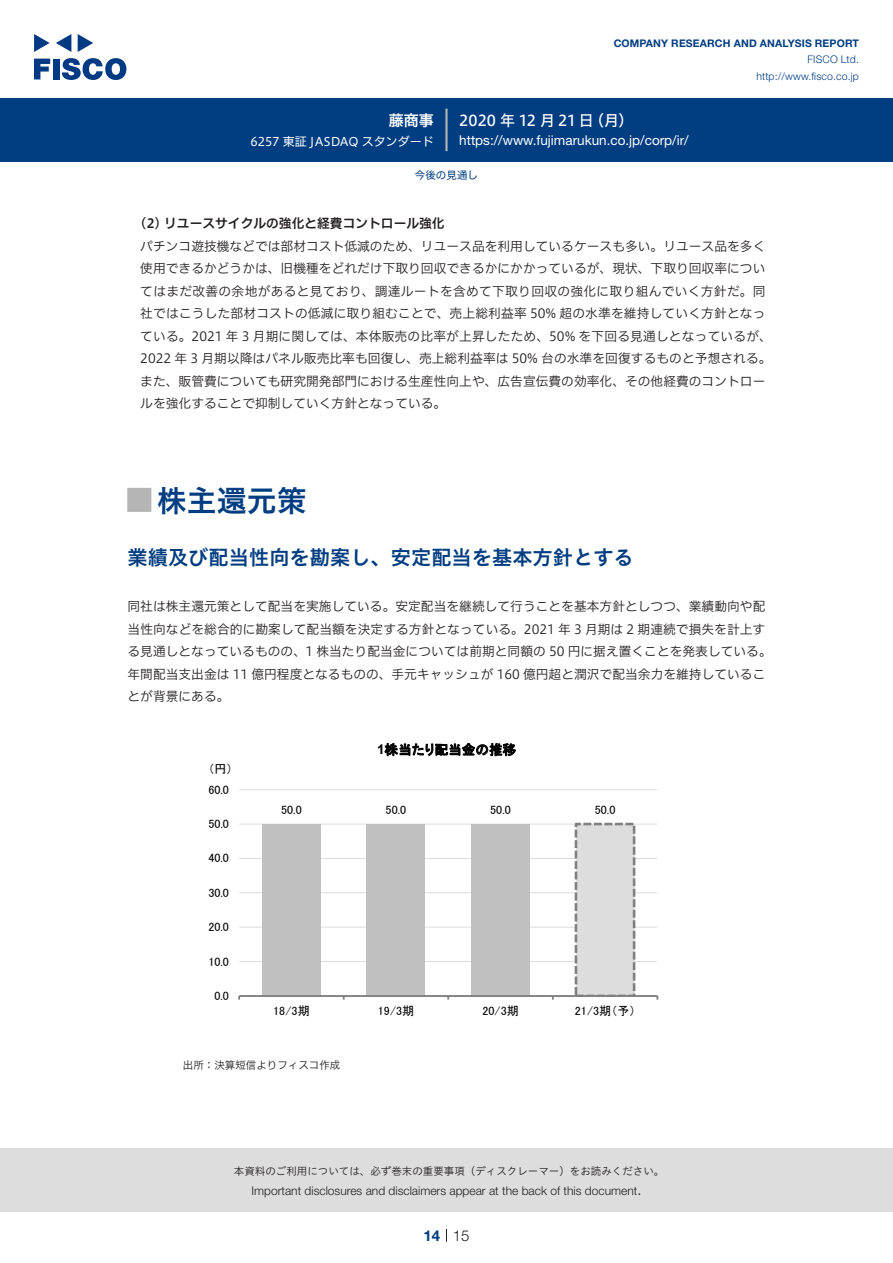
<style>
.page{position:relative;width:893px;height:1263px;background:#fff}
.page>*{position:absolute;margin:0;border:0;box-sizing:border-box;transform-origin:0 0}
.t1{font:30px "Hiragino UD Sans Std N W6";color:#003d81}
.t2{font:700 24px "Koz Go Pro";color:#b5b5b6}
.t3{font:20.25px "Hiragino UD Sans Std W6";color:#003d81}
.t4{font:15px "Hiragino UD Sans F Std N W5";letter-spacing:.005em;color:#fff}
.t5{font:300 15px "Helvetica Neue LT Std";color:#231f20}
.t6{font:15px "Hiragino UD Sans F Std N W6";color:#fff}
.t7{font:700 15px "Helvetica Neue LT Std";color:#003d81}
.t8{font:13.5px "Helvetica Neue LT Std";color:#fff}
.t9{font:13.5px "MS P Gothic";letter-spacing:.01em;color:#000}
.t10{font:12.75px/22.5px "Hiragino UD Sans F Std N W3";color:#231f20}
.t11{font:12.75px "Hiragino UD Sans F Std N W6";color:#231f20}
.t12{font:12.15px "MS P Gothic";color:#000}
.t13{font:12px "MS P Gothic";letter-spacing:.005em;color:#000}
.t14{font:300 12px "Helvetica Neue LT Std";color:#231f20}
.t15{font:12px "Hiragino UD Sans F Std N W4";color:#fff}
.t16{font:10.5px "Hiragino UD Sans Std W3";color:#231f20}
.t17{font:700 10.5px "Helvetica Neue LT Std";letter-spacing:.015em;color:#003d81}
.t18{font:300 10.5px/16.5px "Helvetica Neue LT Std";letter-spacing:.015em;color:#003d81;text-align:right}
.t19{font:10.5px "Hiragino UD Sans F Std N W3";color:#231f20}
.t20{font:10.5px "Hiragino UD Sans F Std N W4";color:#003d81}
.s1{font-family:"Arial";font-weight:700}
</style>
<div class="page">
<div style="left:0;top:1148px;width:893px;height:64px;background:#ddd"></div>
<svg style="left:34px;top:59px;width:16px;height:20px"></svg>
<div style="left:53px;top:59px;width:6px;height:20px;background:#003a83"></div>
<svg style="left:62px;top:58px;width:64px;height:22px"></svg>
<svg style="left:34px;top:34px;width:16px;height:18px"></svg>
<svg style="left:78px;top:34px;width:15px;height:18px"></svg>
<svg style="left:56px;top:34px;width:15px;height:18px"></svg>
<div style="left:0;top:98px;width:893px;height:64px;background:#003d81"></div>
<hr style="left:445px;top:109px;width:3px;height:42px;background:#b5b5b6">
<svg style="left:446px;top:1229px;width:1px;height:13px"></svg>
<hr style="left:239px;top:961px;width:418px;height:1px;background:#ddd">
<hr style="left:239px;top:927px;width:418px;height:1px;background:#ddd">
<hr style="left:239px;top:892px;width:418px;height:1px;background:#ddd">
<hr style="left:239px;top:858px;width:418px;height:1px;background:#ddd">
<hr style="left:239px;top:824px;width:418px;height:1px;background:#ddd">
<hr style="left:239px;top:789px;width:418px;height:1px;background:#ddd">
<div style="left:262px;top:824px;width:58px;height:172px;background:#c0c0c0"></div>
<div style="left:367px;top:824px;width:58px;height:172px;background:#c0c0c0"></div>
<div style="left:471px;top:824px;width:59px;height:172px;background:#c0c0c0"></div>
<div style="left:576px;top:824px;width:58px;height:172px;background:#ddd"></div>
<div style="left:575px;top:823px;width:60px;height:174px;border:3px dashed #808080"></div>
<hr style="left:239px;top:995px;width:418px;height:2px;background:#808080">
<p class="t6" style="left:389px;top:109px;width:46px">藤商事</p>
<p class="t15" style="left:250px;top:132px;width:185px">6257 東証 JASDAQ スタンダード</p>
<p class="t17" style="left:614px;top:37px;width:247px">COMPANY RESEARCH AND ANALYSIS REPORT</p>
<p class="t18" style="left:756px;top:51px;width:104px">FISCO Ltd. http://www.fisco.co j p.</p>
<p class="t4" style="left:589px;top:109px;width:46px">（月(</p>
<p class="t4" style="left:459px;top:109px;width:136px">2020 年 12 月 21日</p>
<p class="t8" style="left:459px;top:132px;width:231px">https://www.fujimarukun.co j p. /corp /i r/</p>
<p class="t20" style="left:415px;top:167px;width:64px">今後の見通し</p>
<p class="t11" style="left:140px;top:214px;width:306px">2( ) リユースサイクルの強化と経費コントロール強化</p>
<p class="t10" style="left:140px;top:234px;width:633px">パチンコ遊技機などでは部材コスト低減のため、リユース品を利用しているケースも多い。リユース品を多く使用できるかどうかは、旧機種をどれだけ下取り回収できるかにかかっているが、現状、下取り回収率についてはまだ改善の余地があると見ており、調達ルートを含めて下取り回収の強化に取り組んでいく方針だ。同社ではこうした部材コストの低減に取り組むことで、売上総利益率 50% 超の水準を維持していく方針となっている。2021 年 3 月期に関しては、本体販売の比率が上昇したため、50% を下回る見通しとなっているが、2022 年 3 月期以降はパネル販売比率も回復し、売上総利益率は 50% 台の水準を回復するものと予想される。また、販管費についても研究開発部門における生産性向上や、広告宣伝費の効率化、その他経費のコントロールを強化することで抑制していく方針となっている。</p>
<h1 class="t1" style="left:157px;top:477px;width:151px">株主還元策</h1>
<h2 class="t2" style="left:128px;top:485px;width:25px">█</h2>
<h3 class="t3" style="left:128px;top:542px;width:508px">業績及び配当性向を勘案し、安定配当を基本方針とする</h3>
<p class="t10" style="left:128px;top:594px;width:646px">同社は株主還元策として配当を実施している。安定配当を継続して行うことを基本方針としつつ、業績動向や配当性向などを総合的に勘案して配当額を決定する方針となっている。2021 年 3 月期は 2 期連続で損失を計上する見通しとなっているものの、1 株当たり配当金については前期と同額の 50 円に据え置くことを発表している。年間配当支出金は 11 億円程度となるものの、手元キャッシュが 160 億円超と潤沢で配当余力を維持していることが背景にある。</p>
<p class="t13" style="left:208px;top:762px;width:26px">円（ (</p>
<p class="t12" style="left:208px;top:783px;width:22px">60.0</p>
<p class="t13" style="left:208px;top:818px;width:22px">50.0</p>
<p class="t13" style="left:208px;top:852px;width:22px">40.0</p>
<p class="t13" style="left:208px;top:886px;width:22px">30.0</p>
<p class="t13" style="left:208px;top:921px;width:22px">20.0</p>
<p class="t13" style="left:208px;top:955px;width:22px">10.0</p>
<p class="t13" style="left:214px;top:989px;width:16px">0.0</p>
<p class="t13" style="left:281px;top:803px;width:22px">50.0</p>
<p class="t13" style="left:273px;top:1005px;width:38px">18/3期</p>
<p class="t19" style="left:183px;top:1057px;width:159px">出所：決算短信よりフィスコ作成</p>
<p class="t9" style="left:377px;top:743px;width:140px"><span class="s1">1</span>株当たり配当金の推移</p>
<p class="t13" style="left:386px;top:803px;width:22px">50.0</p>
<p class="t13" style="left:490px;top:803px;width:22px">50.0</p>
<p class="t13" style="left:378px;top:1005px;width:38px">19/3期</p>
<p class="t13" style="left:482px;top:1005px;width:38px">20/3期</p>
<p class="t13" style="left:595px;top:803px;width:22px">50.0</p>
<p class="t13" style="left:575px;top:1005px;width:62px">21/3期予（ (</p>
<p class="t16" style="left:234px;top:1163px;width:432px">本資料のご利用については、必ず巻末の重要事項（ディスクレーマー）をお読みください。</p>
<p class="t5" style="left:637px;top:1180px;width:6px">.</p>
<p class="t14" style="left:251px;top:1183px;width:387px">Important disclosures and disclaimers appear at the back of this document</p>
<p class="t7" style="left:423px;top:1226px;width:18px">14</p>
<p class="t5" style="left:453px;top:1226px;width:18px">15</p>
</div>
